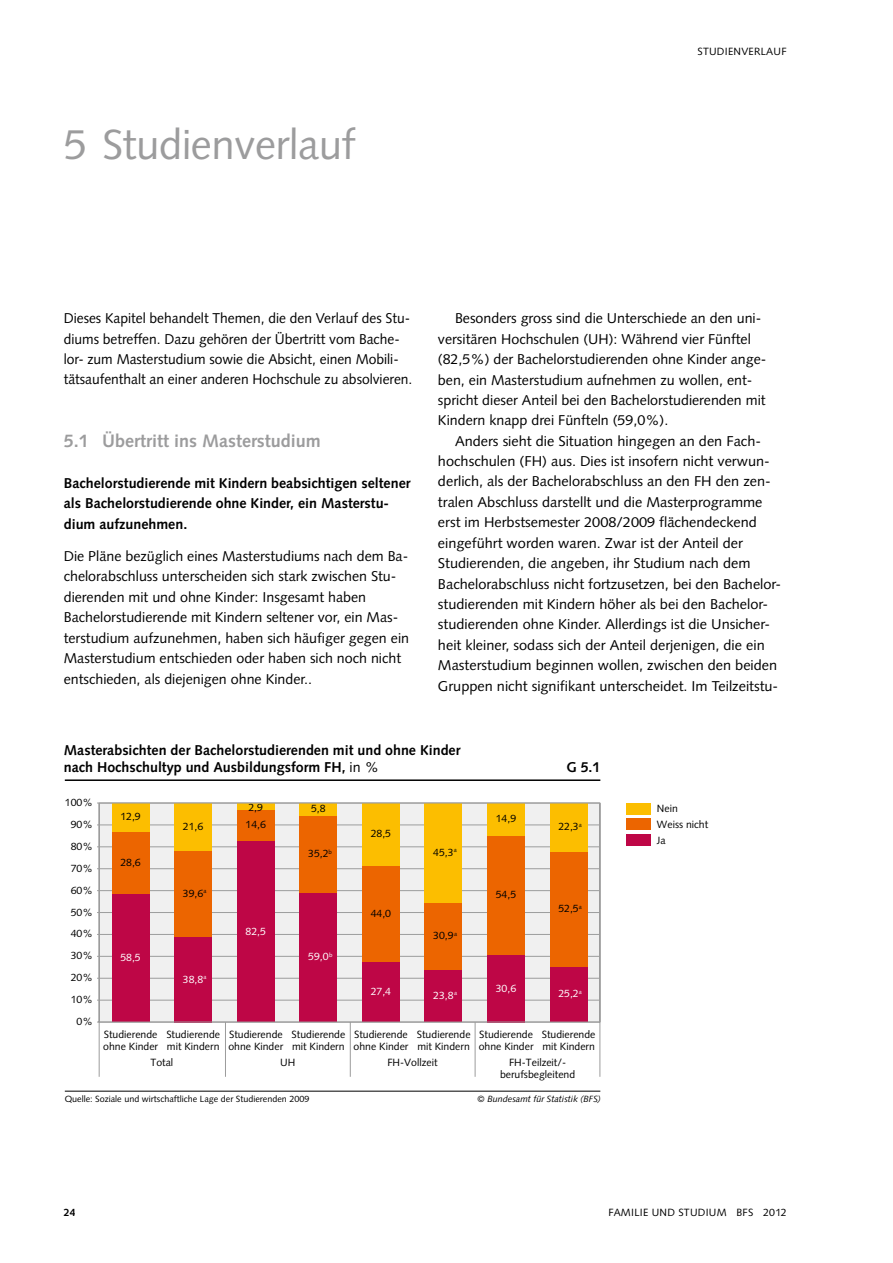
<style>
.page{position:relative;width:893px;height:1263px;background:#fff}
.page>*{position:absolute;margin:0;border:0;box-sizing:border-box;transform-origin:0 0}
.t1{font:42px "Syntax LT Std";letter-spacing:-.01em;color:#9c9c9d}
.t2{font:700 18px "Syntax LT Std";color:#9c9c9d}
.t3{font:14.25px/20.4px "Syntax LT Std";color:#000}
.t4{font:700 14.25px/20.4px "Syntax LT Std";color:#000}
.t5{font:10.5px/12.5px "Syntax LT Std";color:#000}
.t6{font:10.5px "Syntax LT Std";letter-spacing:.025em;color:#000}
.t7{font:10.5px "Syntax LT Std";color:#fff}
.t8{font:700 10.5px "Syntax LT Std";color:#000}
.t9{font:9px "Syntax LT Std";color:#000}
.t10{font:italic 9px "Syntax LT Std";color:#000}
.s1{font-weight:400}
</style>
<div class="page">
<hr style="left:65px;top:779px;width:535px;height:2px;background:#000">
<hr style="left:65px;top:1091px;width:535px;height:1px;background:#000">
<svg style="left:97px;top:802px;width:504px;height:221px"></svg>
<hr style="left:99px;top:1000px;width:501px;height:1px;background:#9c9d9d">
<hr style="left:99px;top:978px;width:501px;height:1px;background:#9c9d9d">
<hr style="left:99px;top:956px;width:501px;height:1px;background:#9c9d9d">
<hr style="left:99px;top:934px;width:501px;height:1px;background:#9c9d9d">
<hr style="left:99px;top:912px;width:501px;height:1px;background:#9c9d9d">
<hr style="left:99px;top:890px;width:501px;height:1px;background:#9c9d9d">
<hr style="left:99px;top:868px;width:501px;height:1px;background:#9c9d9d">
<hr style="left:99px;top:846px;width:501px;height:1px;background:#9c9d9d">
<hr style="left:99px;top:824px;width:501px;height:1px;background:#9c9d9d">
<div style="left:112px;top:894px;width:37px;height:128px;background:#be0646"></div>
<div style="left:112px;top:831px;width:37px;height:63px;background:#ec6500"></div>
<div style="left:112px;top:803px;width:37px;height:28px;background:#fcbe00"></div>
<div style="left:174px;top:937px;width:38px;height:85px;background:#be0646"></div>
<div style="left:174px;top:850px;width:38px;height:87px;background:#ec6500"></div>
<div style="left:174px;top:803px;width:38px;height:47px;background:#fcbe00"></div>
<div style="left:237px;top:841px;width:38px;height:181px;background:#be0646"></div>
<div style="left:237px;top:809px;width:38px;height:32px;background:#ec6500"></div>
<div style="left:237px;top:803px;width:38px;height:6px;background:#fcbe00"></div>
<div style="left:300px;top:893px;width:37px;height:129px;background:#be0646"></div>
<div style="left:300px;top:816px;width:37px;height:77px;background:#ec6500"></div>
<div style="left:300px;top:803px;width:37px;height:13px;background:#fcbe00"></div>
<div style="left:362px;top:962px;width:38px;height:60px;background:#be0646"></div>
<div style="left:362px;top:865px;width:38px;height:97px;background:#ec6500"></div>
<div style="left:362px;top:803px;width:38px;height:62px;background:#fcbe00"></div>
<div style="left:425px;top:970px;width:37px;height:52px;background:#be0646"></div>
<div style="left:425px;top:902px;width:37px;height:68px;background:#ec6500"></div>
<div style="left:425px;top:803px;width:37px;height:99px;background:#fcbe00"></div>
<div style="left:487px;top:955px;width:38px;height:67px;background:#be0646"></div>
<div style="left:487px;top:835px;width:38px;height:120px;background:#ec6500"></div>
<div style="left:487px;top:803px;width:38px;height:32px;background:#fcbe00"></div>
<div style="left:550px;top:967px;width:37px;height:55px;background:#be0646"></div>
<div style="left:550px;top:852px;width:37px;height:115px;background:#ec6500"></div>
<div style="left:550px;top:803px;width:37px;height:49px;background:#fcbe00"></div>
<div style="left:626px;top:834px;width:25px;height:11px;background:#be0646"></div>
<div style="left:626px;top:819px;width:25px;height:11px;background:#ec6500"></div>
<div style="left:626px;top:803px;width:25px;height:11px;background:#fcbe00"></div>
<hr style="left:475px;top:1022px;width:1px;height:55px;background:#9c9c9c">
<hr style="left:99px;top:1021px;width:501px;height:1px;background:#9c9c9c">
<hr style="left:99px;top:802px;width:501px;height:1px;background:#9c9c9c">
<hr style="left:99px;top:1022px;width:1px;height:55px;background:#9c9c9c">
<hr style="left:350px;top:1022px;width:1px;height:55px;background:#9c9c9c">
<hr style="left:225px;top:1022px;width:1px;height:55px;background:#9c9c9c">
<hr style="left:599px;top:1022px;width:1px;height:55px;background:#9c9c9c">
<h1 class="t1" style="left:64px;top:120px;width:293px">5 Studienverlauf</h1>
<p class="t6" style="left:697px;top:45px;width:91px">STUDIENVERLAUF</p>
<p class="t3" style="left:64px;top:308px;width:350px">Dieses Kapitel behandelt Themen, die den Verlauf des Stu&shy;diums betreffen. Dazu gehören der Übertritt vom Bache&shy;lor- zum Masterstudium sowie die Absicht, einen Mobili&shy;tätsaufenthalt an einer anderen Hochschule zu absolvieren.</p>
<p class="t2" style="left:64px;top:431px;width:259px">5.1 Übertritt ins Masterstudium</p>
<p class="t4" style="left:64px;top:473px;width:348px">Bachelorstudierende mit Kindern beabsichtigen seltener als Bachelorstudierende ohne Kinder, ein Masterstu&shy;dium aufzunehmen.</p>
<p class="t3" style="left:64px;top:546px;width:347px">Die Pläne bezüglich eines Masterstudiums nach dem Ba&shy;chelorabschluss unterscheiden sich stark zwischen Stu&shy;dierenden mit und ohne Kinder: Insgesamt haben Bachelorstudierende mit Kindern seltener vor, ein Mas&shy;terstudium aufzunehmen, haben sich häufiger gegen ein Masterstudium entschieden oder haben sich noch nicht entschieden, als diejenigen ohne Kinder..</p>
<p class="t3" style="left:438px;top:308px;width:330px;text-indent:17px">Besonders gross sind die Unterschiede an den uni&shy;versitären Hochschulen (UH): Während vier Fünftel (82,5%) der Bachelorstudierenden ohne Kinder ange&shy;ben, ein Masterstudium aufnehmen zu wollen, ent&shy;spricht dieser Anteil bei den Bachelorstudierenden mit Kindern knapp drei Fünfteln (59,0%).</p>
<p class="t3" style="left:438px;top:431px;width:345px;text-indent:17px">Anders sieht die Situation hingegen an den Fach&shy;hochschulen (FH) aus. Dies ist insofern nicht verwun&shy;derlich, als der Bachelorabschluss an den FH den zen&shy;tralen Abschluss darstellt und die Masterprogramme erst im Herbstsemester 2008/2009 flächendeckend eingeführt worden waren. Zwar ist der Anteil der Studierenden, die angeben, ihr Studium nach dem Bachelorabschluss nicht fortzusetzen, bei den Bachelor&shy;studierenden mit Kindern höher als bei den Bachelor&shy;studierenden ohne Kinder. Allerdings ist die Unsicher&shy;heit kleiner, sodass sich der Anteil derjenigen, die ein Masterstudium beginnen wollen, zwischen den beiden Gruppen nicht signifikant unterscheidet. Im Teilzeitstu-</p>
<p class="t4" style="left:64px;top:742px;width:398px;line-height:16.5px">Masterabsichten der Bachelorstudierenden mit und ohne Kinder nach Hochschultyp und Ausbildungsform FH, <span class="s1">in %</span></p>
<p class="t5" style="left:65px;top:796px;width:30px">100%</p>
<p class="t5" style="left:71px;top:818px;width:24px">90%</p>
<p class="t5" style="left:120px;top:810px;width:22px">12,9</p>
<p class="t5" style="left:183px;top:820px;width:22px">21,6</p>
<p class="t5" style="left:248px;top:801px;width:16px">2,9</p>
<p class="t5" style="left:246px;top:818px;width:22px">14,6</p>
<p class="t5" style="left:311px;top:803px;width:16px">5,8</p>
<p class="t5" style="left:371px;top:827px;width:22px">28,5</p>
<p class="t5" style="left:71px;top:840px;width:24px">80%</p>
<p class="t5" style="left:71px;top:862px;width:24px">70%</p>
<p class="t5" style="left:120px;top:856px;width:22px">28,6</p>
<p class="t5" style="left:308px;top:847px;width:25px">35,2<sup>b</sup></p>
<p class="t5" style="left:433px;top:846px;width:25px">45,3<sup>a</sup></p>
<p class="t5" style="left:71px;top:884px;width:24px">60%</p>
<p class="t5" style="left:183px;top:887px;width:25px">39,6<sup>a</sup></p>
<p class="t5" style="left:71px;top:906px;width:24px">50%</p>
<p class="t5" style="left:371px;top:907px;width:22px">44,0</p>
<p class="t5" style="left:71px;top:927px;width:24px">40%</p>
<p class="t7" style="left:246px;top:925px;width:22px">82,5</p>
<p class="t5" style="left:433px;top:929px;width:25px">30,9<sup>a</sup></p>
<p class="t5" style="left:71px;top:949px;width:24px">30%</p>
<p class="t7" style="left:120px;top:951px;width:22px">58,5</p>
<p class="t7" style="left:308px;top:950px;width:26px">59,0<sup>b</sup></p>
<p class="t5" style="left:71px;top:971px;width:24px">20%</p>
<p class="t7" style="left:183px;top:973px;width:25px">38,8<sup>a</sup></p>
<p class="t5" style="left:71px;top:993px;width:24px">10%</p>
<p class="t7" style="left:371px;top:985px;width:22px">27,4</p>
<p class="t7" style="left:433px;top:989px;width:25px">23,8<sup>a</sup></p>
<p class="t5" style="left:77px;top:1015px;width:18px">0%</p>
<p class="t5" style="left:496px;top:812px;width:22px">14,9</p>
<p class="t5" style="left:496px;top:888px;width:22px">54,5</p>
<p class="t7" style="left:496px;top:982px;width:22px">30,6</p>
<p class="t4" style="left:566px;top:757px;width:36px">G 5.1</p>
<p class="t5" style="left:558px;top:821px;width:25px">22,3<sup>a</sup></p>
<p class="t5" style="left:558px;top:902px;width:25px">52,5<sup>a</sup></p>
<p class="t7" style="left:558px;top:987px;width:25px">25,2<sup>a</sup></p>
<p class="t5" style="left:103px;top:1028px;width:56px">Studierende ohne Kinder</p>
<p class="t5" style="left:166px;top:1028px;width:55px">Studierende mit Kindern</p>
<p class="t5" style="left:228px;top:1028px;width:56px">Studierende ohne Kinder</p>
<p class="t5" style="left:292px;top:1028px;width:55px">Studierende mit Kindern</p>
<p class="t5" style="left:354px;top:1028px;width:56px">Studierende ohne Kinder</p>
<p class="t5" style="left:417px;top:1028px;width:55px">Studierende mit Kindern</p>
<p class="t5" style="left:479px;top:1028px;width:56px">Studierende ohne Kinder</p>
<p class="t5" style="left:542px;top:1028px;width:55px">Studierende mit Kindern</p>
<p class="t5" style="left:150px;top:1056px;width:24px">Total</p>
<p class="t9" style="left:65px;top:1093px;width:246px">Quelle: Soziale und wirtschaftliche Lage der Studierenden 2009</p>
<p class="t5" style="left:280px;top:1056px;width:17px">UH</p>
<p class="t5" style="left:387px;top:1056px;width:52px">FH-Vollzeit</p>
<p class="t5" style="left:500px;top:1056px;width:77px;text-align:center">FH-Teilzeit/- berufsbegleitend</p>
<p class="t10" style="left:478px;top:1093px;width:125px">© Bundesamt für Statistik (BFS)</p>
<p class="t5" style="left:657px;top:802px;width:22px">Nein</p>
<p class="t5" style="left:657px;top:818px;width:53px">Weiss nicht</p>
<p class="t5" style="left:657px;top:834px;width:10px">Ja</p>
<p class="t8" style="left:64px;top:1206px;width:13px">24</p>
<p class="t6" style="left:609px;top:1206px;width:180px">FAMILIE UND STUDIUM BFS 2012</p>
</div>
